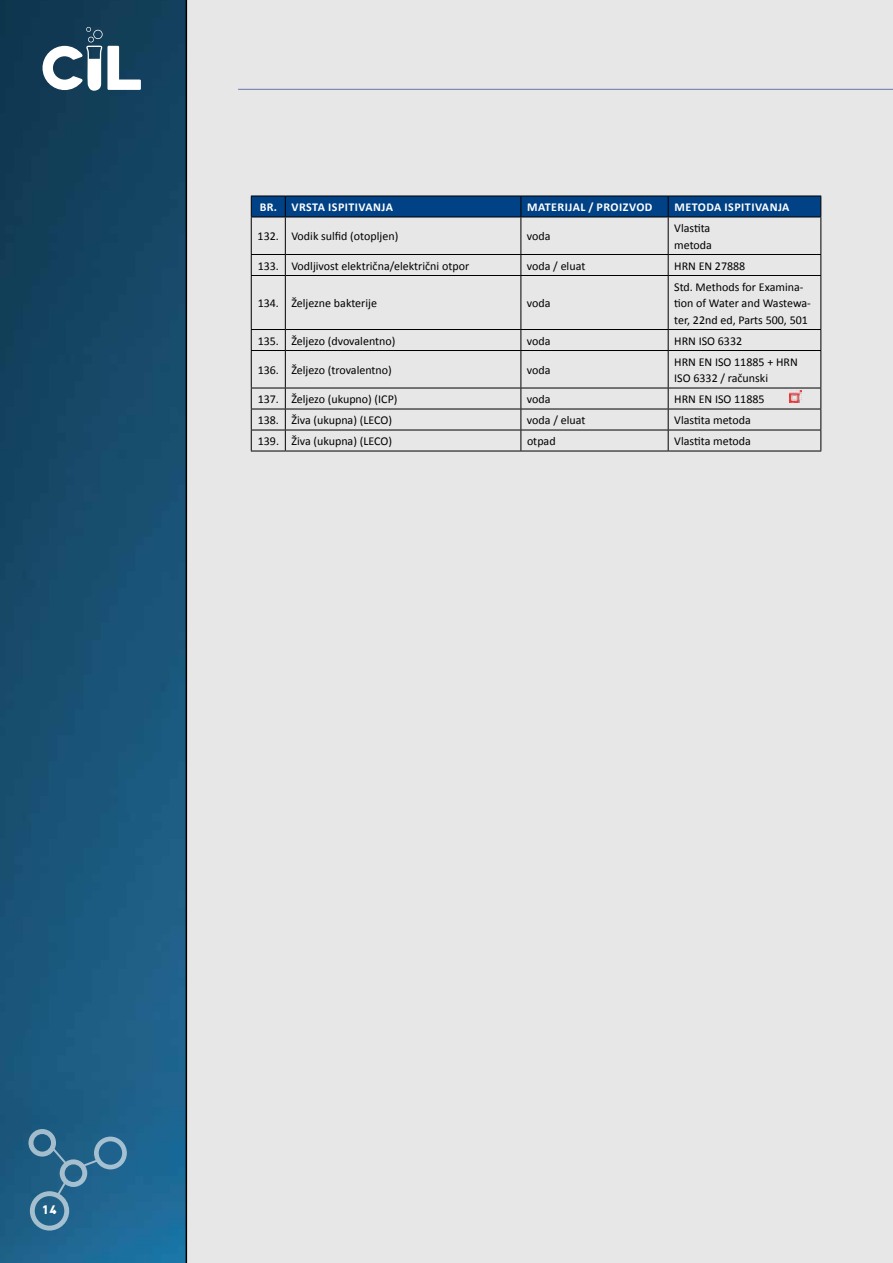
<style>
.page{position:relative;width:893px;height:1263px;background:#e7e7e7}
.page>*{position:absolute;margin:0;border:0;box-sizing:border-box;transform-origin:0 0}
.t1{font:12px/16.5px "Calibri";color:#000}
.t2{font:700 12px "Calibri";letter-spacing:.04em;color:#fff}
.t3{font:900 12px "Molgroup";color:#fff}
</style>
<div class="page">
<hr style="left:238px;top:89px;width:655px;height:1px;background:#6576a9">
<svg style="left:0;top:0;width:187px;height:1263px;background:#184f70"></svg>
<svg style="left:43px;top:27px;width:98px;height:64px;background:#617d8f"></svg>
<svg style="left:28px;top:1129px;width:99px;height:101px;background:#357196"></svg>
<svg style="left:251px;top:196px;width:570px;height:21px;background:#003e7d"></svg>
<hr style="left:251px;top:217px;width:34px;height:1px;background:#000">
<hr style="left:251px;top:217px;width:1px;height:37px;background:#000">
<hr style="left:285px;top:217px;width:236px;height:1px;background:#000">
<hr style="left:285px;top:217px;width:1px;height:37px;background:#000">
<hr style="left:521px;top:217px;width:147px;height:1px;background:#000">
<hr style="left:520px;top:217px;width:1px;height:37px;background:#000">
<hr style="left:668px;top:217px;width:153px;height:1px;background:#000">
<hr style="left:668px;top:217px;width:1px;height:37px;background:#000">
<hr style="left:820px;top:217px;width:1px;height:37px;background:#000">
<hr style="left:251px;top:254px;width:34px;height:1px;background:#000">
<svg style="left:251px;top:255px;width:1px;height:20px"></svg>
<hr style="left:285px;top:254px;width:236px;height:1px;background:#000">
<svg style="left:285px;top:255px;width:1px;height:20px"></svg>
<hr style="left:521px;top:254px;width:147px;height:1px;background:#000">
<svg style="left:520px;top:255px;width:1px;height:20px"></svg>
<hr style="left:668px;top:254px;width:153px;height:1px;background:#000">
<svg style="left:668px;top:255px;width:1px;height:20px"></svg>
<svg style="left:820px;top:255px;width:1px;height:20px"></svg>
<hr style="left:251px;top:275px;width:34px;height:1px;background:#000">
<hr style="left:251px;top:276px;width:1px;height:53px;background:#000">
<hr style="left:285px;top:275px;width:236px;height:1px;background:#000">
<hr style="left:285px;top:276px;width:1px;height:53px;background:#000">
<hr style="left:521px;top:275px;width:147px;height:1px;background:#000">
<hr style="left:520px;top:276px;width:1px;height:53px;background:#000">
<hr style="left:668px;top:275px;width:153px;height:1px;background:#000">
<hr style="left:668px;top:276px;width:1px;height:53px;background:#000">
<hr style="left:820px;top:276px;width:1px;height:53px;background:#000">
<hr style="left:251px;top:329px;width:34px;height:1px;background:#000">
<svg style="left:251px;top:330px;width:1px;height:20px"></svg>
<hr style="left:285px;top:329px;width:236px;height:1px;background:#000">
<svg style="left:285px;top:330px;width:1px;height:20px"></svg>
<hr style="left:521px;top:329px;width:147px;height:1px;background:#000">
<svg style="left:520px;top:330px;width:1px;height:20px"></svg>
<hr style="left:668px;top:329px;width:153px;height:1px;background:#000">
<svg style="left:668px;top:330px;width:1px;height:20px"></svg>
<svg style="left:820px;top:330px;width:1px;height:20px"></svg>
<hr style="left:251px;top:350px;width:34px;height:1px;background:#000">
<hr style="left:251px;top:351px;width:1px;height:37px;background:#000">
<hr style="left:285px;top:350px;width:236px;height:1px;background:#000">
<hr style="left:285px;top:351px;width:1px;height:37px;background:#000">
<hr style="left:521px;top:350px;width:147px;height:1px;background:#000">
<hr style="left:520px;top:351px;width:1px;height:37px;background:#000">
<hr style="left:668px;top:350px;width:153px;height:1px;background:#000">
<hr style="left:668px;top:351px;width:1px;height:37px;background:#000">
<hr style="left:820px;top:351px;width:1px;height:37px;background:#000">
<hr style="left:251px;top:388px;width:34px;height:1px;background:#000">
<hr style="left:285px;top:388px;width:236px;height:1px;background:#000">
<hr style="left:521px;top:388px;width:147px;height:1px;background:#000">
<hr style="left:668px;top:388px;width:153px;height:1px;background:#000">
<hr style="left:251px;top:409px;width:34px;height:1px;background:#000">
<hr style="left:285px;top:409px;width:236px;height:1px;background:#000">
<hr style="left:521px;top:409px;width:147px;height:1px;background:#000">
<hr style="left:668px;top:409px;width:153px;height:1px;background:#000">
<hr style="left:251px;top:430px;width:34px;height:1px;background:#000">
<svg style="left:251px;top:388px;width:1px;height:63px"></svg>
<hr style="left:285px;top:430px;width:236px;height:1px;background:#000">
<svg style="left:285px;top:388px;width:1px;height:63px"></svg>
<hr style="left:521px;top:430px;width:147px;height:1px;background:#000">
<svg style="left:520px;top:388px;width:1px;height:63px"></svg>
<hr style="left:668px;top:430px;width:153px;height:1px;background:#000">
<svg style="left:668px;top:388px;width:1px;height:63px"></svg>
<svg style="left:820px;top:388px;width:1px;height:63px"></svg>
<hr style="left:251px;top:451px;width:34px;height:1px;background:#000">
<hr style="left:285px;top:451px;width:236px;height:1px;background:#000">
<hr style="left:521px;top:451px;width:147px;height:1px;background:#000">
<hr style="left:668px;top:451px;width:153px;height:1px;background:#000">
<svg style="left:789px;top:390px;width:12px;height:12px"></svg>
<p class="t2" style="left:260px;top:199px;width:135px">BR. VRSTA ISPITIVANJA</p>
<p class="t2" style="left:527px;top:199px;width:127px">MATERIJAL / PROIZVOD</p>
<p class="t2" style="left:674px;top:199px;width:117px">METODA ISPITIVANJA</p>
<p class="t1" style="left:258px;top:228px;width:142px">132. Vodik sulfid (otopljen)</p>
<p class="t1" style="left:527px;top:228px;width:25px">voda</p>
<p class="t1" style="left:674px;top:220px;width:39px">Vlastita metoda</p>
<p class="t1" style="left:258px;top:257px;width:213px">133. Vodljivost električna/električni otpor</p>
<p class="t1" style="left:527px;top:257px;width:60px">voda / eluat</p>
<p class="t1" style="left:674px;top:257px;width:73px">HRN EN 27888</p>
<p class="t1" style="left:258px;top:295px;width:121px">134. Željezne bakterije</p>
<p class="t1" style="left:527px;top:295px;width:25px">voda</p>
<p class="t1" style="left:674px;top:278px;width:138px">Std. Methods for Examina&shy;tion of Water and Wastewa&shy;ter, 22nd ed, Parts 500, 501</p>
<p class="t1" style="left:258px;top:332px;width:139px">135. Željezo (dvovalentno)</p>
<p class="t1" style="left:527px;top:332px;width:25px">voda</p>
<p class="t1" style="left:674px;top:332px;width:69px">HRN ISO 6332</p>
<p class="t1" style="left:258px;top:362px;width:136px">136. Željezo (trovalentno)</p>
<p class="t1" style="left:527px;top:362px;width:25px">voda</p>
<p class="t1" style="left:674px;top:353px;width:125px">HRN EN ISO 11885 + HRN<br>ISO 6332 / računski</p>
<p class="t1" style="left:258px;top:391px;width:141px">137. Željezo (ukupno) (ICP)</p>
<p class="t1" style="left:527px;top:391px;width:25px">voda</p>
<p class="t1" style="left:674px;top:391px;width:92px">HRN EN ISO 11885</p>
<p class="t1" style="left:258px;top:412px;width:136px">138. Živa (ukupna) (LECO)</p>
<p class="t1" style="left:527px;top:412px;width:60px">voda / eluat</p>
<p class="t1" style="left:674px;top:412px;width:78px">Vlastita metoda</p>
<p class="t1" style="left:258px;top:433px;width:136px">139. Živa (ukupna) (LECO)</p>
<p class="t1" style="left:527px;top:433px;width:30px">otpad</p>
<p class="t1" style="left:674px;top:433px;width:78px">Vlastita metoda</p>
<p class="t3" style="left:42px;top:1202px;width:16px">14</p>
</div>
